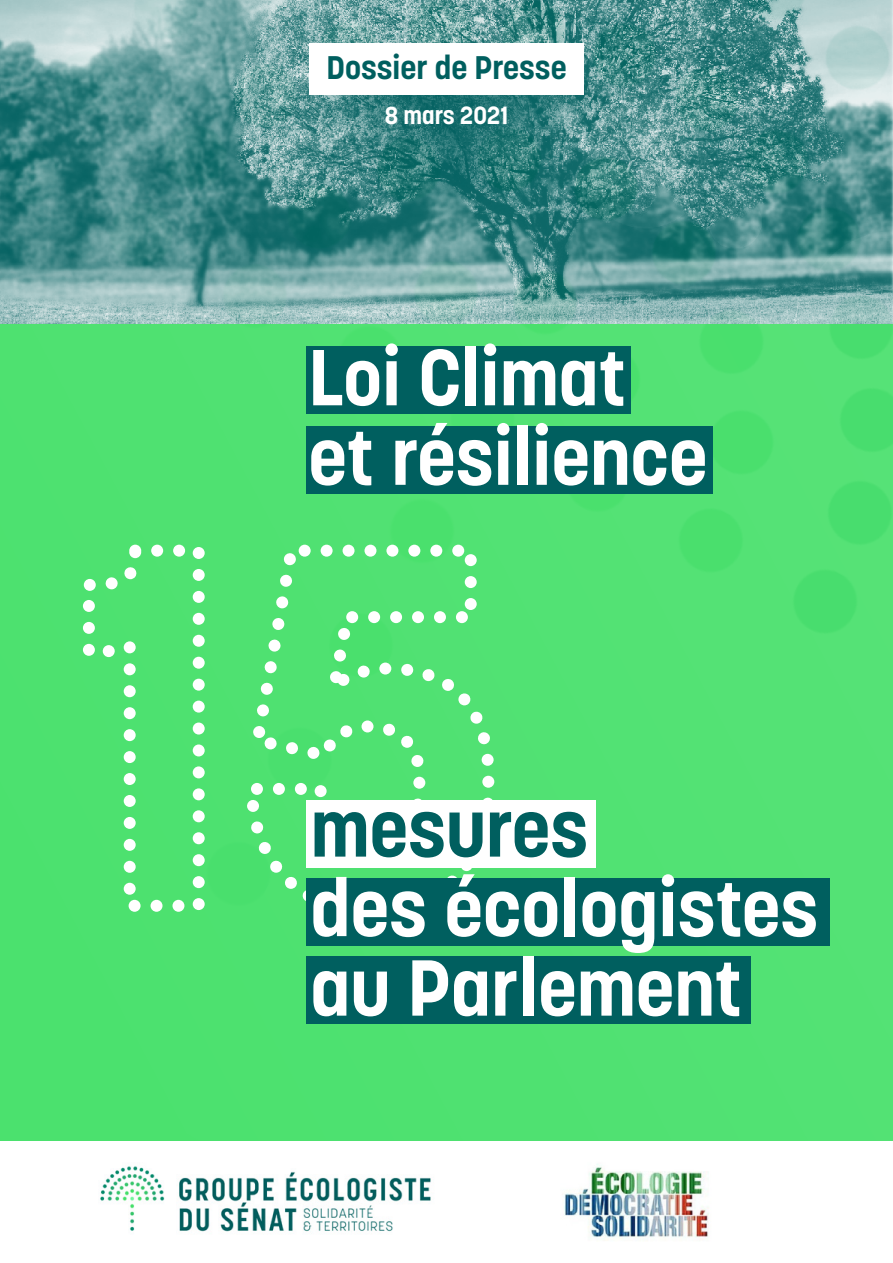
<style>
.page{position:relative;width:893px;height:1263px;background:#fff}
.page>*{position:absolute;margin:0;border:0;box-sizing:border-box;transform-origin:0 0}
.t1{font:700 78.45px/79.5px "Korolev";color:#fff}
.t2{font:700 78.45px "Korolev";color:#005f5f}
.t3{font:700 32.4px "Korolev";color:#005f5f}
.t4{font:700 24.6px "Korolev";color:#fff}
</style>
<div class="page">
<img style="left:0;top:0;width:893px;height:1141px">
<svg style="left:83px;top:545px;width:122px;height:367px;background:#5fe47e"></svg>
<svg style="left:247px;top:545px;width:247px;height:372px;background:#60e37e"></svg>
<div style="left:306px;top:800px;width:289px;height:67px;background:#fff"></div>
<div style="left:306px;top:878px;width:523px;height:68px;background:#005f5f"></div>
<div style="left:306px;top:956px;width:445px;height:68px;background:#005f5f"></div>
<img style="left:564px;top:1164px;width:145px;height:77px">
<img style="left:100px;top:1166px;width:331px;height:66px">
<div style="left:306px;top:426px;width:407px;height:68px;background:#005f5f"></div>
<div style="left:306px;top:346px;width:325px;height:68px;background:#005f5f"></div>
<svg style="left:176px;top:81px;width:280px;height:173px;background:#3e8685"></svg>
<svg style="left:456px;top:81px;width:280px;height:173px;background:#3f8685"></svg>
<div style="left:309px;top:43px;width:275px;height:52px;background:#fff"></div>
<p class="t3" style="left:326px;top:48px;width:242px">Dossier de Presse</p>
<p class="t4" style="left:385px;top:100px;width:125px">8 mars 2021</p>
<p class="t1" style="left:308px;top:338px;width:401px">Loi Climat et résilience</p>
<p class="t2" style="left:310px;top:780px;width:279px">mesures</p>
<p class="t1" style="left:310px;top:869px;width:509px">des écologistes au Parlement</p>
</div>
